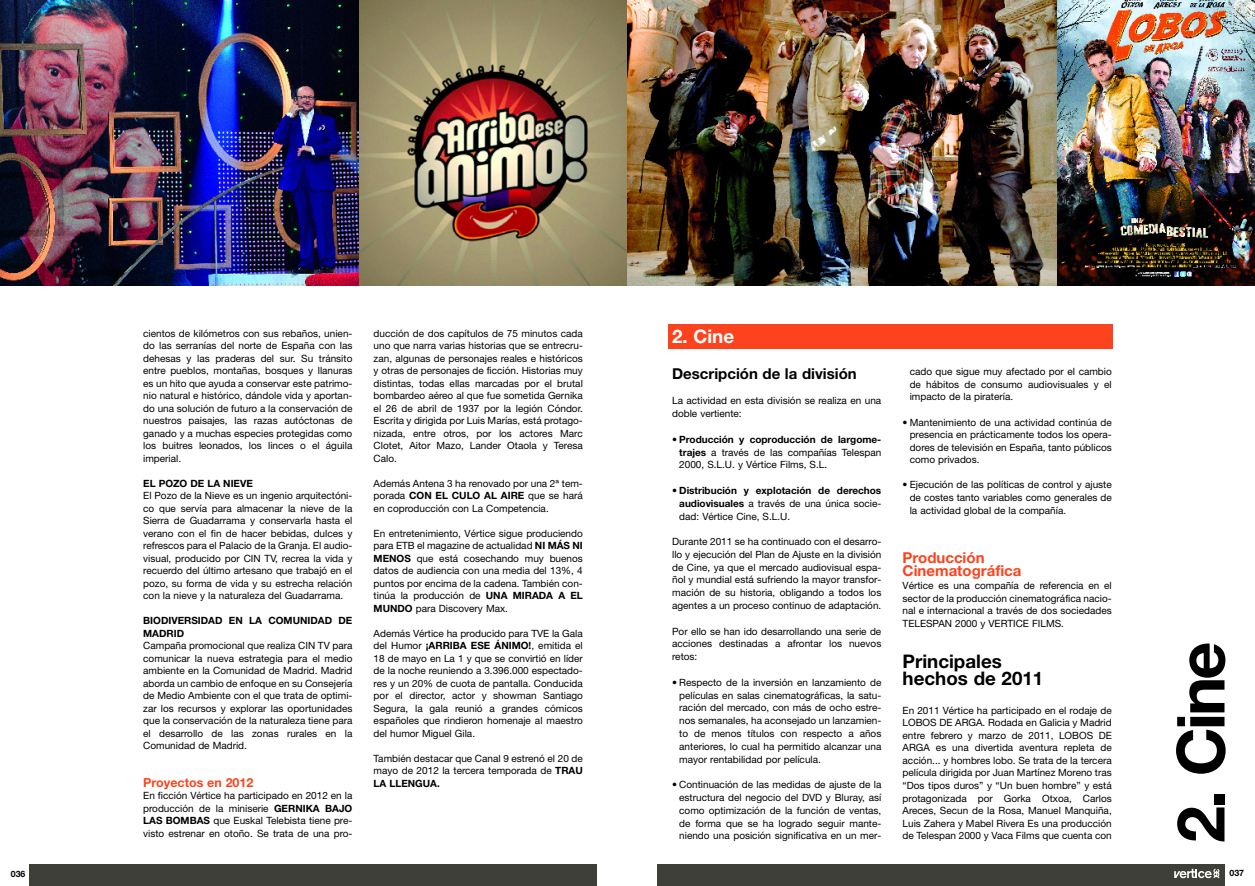
<style>
.page{position:relative;width:1255px;height:886px;background:#fff}
.page>*{position:absolute;margin:0;border:0;box-sizing:border-box;transform-origin:0 0}
.t1{font:700 66.25px "Helvetica Neue";color:#000}
.t2{font:700 18.75px/16.4px "Helvetica Neue";color:#000}
.t3{font:700 18.75px "Helvetica Neue";color:#fff}
.t4{font:700 15px/13.9px "Helvetica Neue";color:#fd431d}
.t5{font:700 15px "Helvetica Neue";color:#000}
.t6{font:700 12.5px "Helvetica Neue";color:#fd431d}
.t7{font:10px/12.5px "Helvetica Neue";color:#000;text-align:justify}
.t8{font:700 10px/12.8px "Helvetica Neue";color:#000}
.t9{font:700 8.75px "Helvetica Neue";color:#000}
.s1{font-weight:700}
.s2{font-weight:400}
</style>
<div class="page">
<img style="left:0;top:0;width:360px;height:286px">
<img style="left:360px;top:0;width:267px;height:286px">
<img style="left:627px;top:0;width:430px;height:286px">
<div style="left:657px;top:864px;width:567px;height:22px;background:#3e3f39"></div>
<svg style="left:1174px;top:869px;width:45px;height:9px"></svg>
<div style="left:30px;top:864px;width:567px;height:22px;background:#3e3f39"></div>
<div style="left:668px;top:324px;width:444px;height:24px;background:#fd431d"></div>
<img style="left:1057px;top:0;width:197px;height:286px">
<p class="t7" style="left:143px;top:328px;width:211px">cientos de kilómetros con sus rebaños, unien&shy;do las serranías del norte de España con las dehesas y las praderas del sur. Su tránsito entre pueblos, montañas, bosques y llanuras es un hito que ayuda a conservar este patrimo&shy;nio natural e histórico, dándole vida y aportan&shy;do una solución de futuro a la conservación de nuestros paisajes, las razas autóctonas de ganado y a muchas especies protegidas como los buitres leonados, los linces o el águila imperial.</p>
<p class="t8" style="left:143px;top:478px;width:111px">EL POZO DE LA NIEVE</p>
<p class="t7" style="left:143px;top:490px;width:211px">El Pozo de la Nieve es un ingenio arquitectóni&shy;co que servía para almacenar la nieve de la Sierra de Guadarrama y conservarla hasta el verano con el fin de hacer bebidas, dulces y refrescos para el Palacio de la Granja. El audio&shy;visual, producido por CIN TV, recrea la vida y recuerdo del último artesano que trabajó en el pozo, su forma de vida y su estrecha relación con la nieve y la naturaleza del Guadarrama.</p>
<p class="t8" style="left:143px;top:615px;width:211px">BIODIVERSIDAD EN LA COMUNIDAD DE<br>MADRID</p>
<p class="t7" style="left:143px;top:640px;width:211px">Campaña promocional que realiza CIN TV para comunicar la nueva estrategia para el medio ambiente en la Comunidad de Madrid. Madrid aborda un cambio de enfoque en su Consejería de Medio Ambiente con el que trata de optimi&shy;zar los recursos y explorar las oportunidades que la conservación de la naturaleza tiene para el desarrollo de las zonas rurales en la Comunidad de Madrid.</p>
<p class="t6" style="left:143px;top:778px;width:112px">Proyectos en 2012</p>
<p class="t7" style="left:143px;top:790px;width:211px">En ficción Vértice ha participado en 2012 en la producción de la miniserie <span class="s1">GERNIKA BAJO LAS BOMBAS</span> que Euskal Telebista tiene pre&shy;visto estrenar en otoño. Se trata de una pro-</p>
<p class="t7" style="left:373px;top:328px;width:211px">ducción de dos capítulos de 75 minutos cada uno que narra varias historias que se entrecru&shy;zan, algunas de personajes reales e históricos y otras de personajes de ficción. Historias muy distintas, todas ellas marcadas por el brutal bombardeo aéreo al que fue sometida Gernika el 26 de abril de 1937 por la legión Cóndor.<br>Escrita y dirigida por Luis Marías, está protago&shy;nizada, entre otros, por los actores Marc Clotet, Aitor Mazo, Lander Otaola y Teresa Calo.</p>
<p class="t7" style="left:373px;top:478px;width:211px">Además Antena 3 ha renovado por una 2ª tem&shy;porada <span class="s1">CON EL CULO AL AIRE</span> que se hará en coproducción con La Competencia.</p>
<p class="t7" style="left:373px;top:528px;width:211px">En entretenimiento, Vértice sigue produciendo para ETB el magazine de actualidad <span class="s1">NI MÁS NI MENOS</span> que está cosechando muy buenos datos de audiencia con una media del 13%, 4 puntos por encima de la cadena. También con&shy;tinúa la producción de <span class="s1">UNA MIRADA A EL MUNDO</span> para Discovery Max.</p>
<p class="t7" style="left:373px;top:628px;width:211px">Además Vértice ha producido para TVE la Gala del Humor <span class="s1">¡ARRIBA ESE ÁNIMO!</span>, emitida el 18 de mayo en La 1 y que se convirtió en líder de la noche reuniendo a 3.396.000 espectado&shy;res y un 20% de cuota de pantalla. Conducida por el director, actor y showman Santiago Segura, la gala reunió a grandes cómicos españoles que rindieron homenaje al maestro del humor Miguel Gila.</p>
<p class="t7" style="left:373px;top:753px;width:211px">También destacar que Canal 9 estrenó el 20 de mayo de 2012 la tercera temporada de <span class="s1">TRAU LA LLENGUA.</span></p>
<h2 class="t3" style="left:672px;top:330px;width:63px">2. Cine</h2>
<h3 class="t5" style="left:672px;top:368px;width:186px">Descripción de la división</h3>
<p class="t7" style="left:672px;top:395px;width:211px">La actividad en esta división se realiza en una doble vertiente:</p>
<p class="t7" style="left:679px;top:434px;width:204px;text-indent:-7px">• <span class="s1">Producción y coproducción de largome&shy;trajes</span> a través de las compañías Telespan 2000, S.L.U. y Vértice Films, S.L.</p>
<p class="t8" style="left:679px;top:485px;width:204px;text-align:justify;text-indent:-7px"><span class="s2">•</span> Distribución y explotación de derechos audiovisuales <span class="s2">a través de una única socie&shy;dad: Vértice Cine, S.L.U.</span></p>
<p class="t7" style="left:672px;top:536px;width:211px">Durante 2011 se ha continuado con el desarro&shy;llo y ejecución del Plan de Ajuste en la división de Cine, ya que el mercado audiovisual espa&shy;ñol y mundial está sufriendo la mayor transfor&shy;mación de su historia, obligando a todos los agentes a un proceso continuo de adaptación.</p>
<p class="t7" style="left:672px;top:626px;width:211px">Por ello se han ido desarrollando una serie de acciones destinadas a afrontar los nuevos retos:</p>
<p class="t7" style="left:679px;top:677px;width:204px;text-indent:-7px">• Respecto de la inversión en lanzamiento de películas en salas cinematográficas, la satu&shy;ración del mercado, con más de ocho estre&shy;nos semanales, ha aconsejado un lanzamien&shy;to de menos títulos con respecto a años anteriores, lo cual ha permitido alcanzar una mayor rentabilidad por película.</p>
<p class="t7" style="left:679px;top:779px;width:204px;text-indent:-7px">• Continuación de las medidas de ajuste de la estructura del negocio del DVD y Bluray, así como optimización de la función de ventas, de forma que se ha logrado seguir mante&shy;niendo una posición significativa en un mer-</p>
<p class="t7" style="left:909px;top:366px;width:204px">cado que sigue muy afectado por el cambio de hábitos de consumo audiovisuales y el impacto de la piratería.</p>
<p class="t7" style="left:909px;top:417px;width:204px;text-indent:-7px">• Mantenimiento de una actividad continúa de presencia en prácticamente todos los opera&shy;dores de televisión en España, tanto públicos como privados.</p>
<p class="t7" style="left:909px;top:479px;width:204px;text-indent:-7px">• Ejecución de las políticas de control y ajuste de costes tanto variables como generales de la actividad global de la compañía.</p>
<h3 class="t4" style="left:902px;top:552px;width:120px">Producción<br>Cinematográfica</h3>
<p class="t7" style="left:902px;top:580px;width:211px">Vértice es una compañía de referencia en el sector de la producción cinematográfica nacio&shy;nal e internacional a través de dos sociedades TELESPAN 2000 y VERTICE FILMS.</p>
<h2 class="t2" style="left:902px;top:655px;width:142px">Principales hechos de 2011</h2>
<p class="t7" style="left:902px;top:705px;width:211px">En 2011 Vértice ha participado en el rodaje de LOBOS DE ARGA. Rodada en Galicia y Madrid entre febrero y marzo de 2011, LOBOS DE ARGA es una divertida aventura repleta de acción... y hombres lobo. Se trata de la tercera película dirigida por Juan Martínez Moreno tras “Dos tipos duros” y “Un buen hombre” y está protagonizada por Gorka Otxoa, Carlos Areces, Secun de la Rosa, Manuel Manquiña, Luis Zahera y Mabel Rivera Es una producción de Telespan 2000 y Vaca Films que cuenta con</p>
<h1 class="t1" style="left:1177px;top:843px;width:203px;rotate:-90deg">2. Cine</h1>
<p class="t9" style="left:11px;top:871px;width:16px">036</p>
<p class="t9" style="left:1229px;top:870px;width:16px">037</p>
</div>
